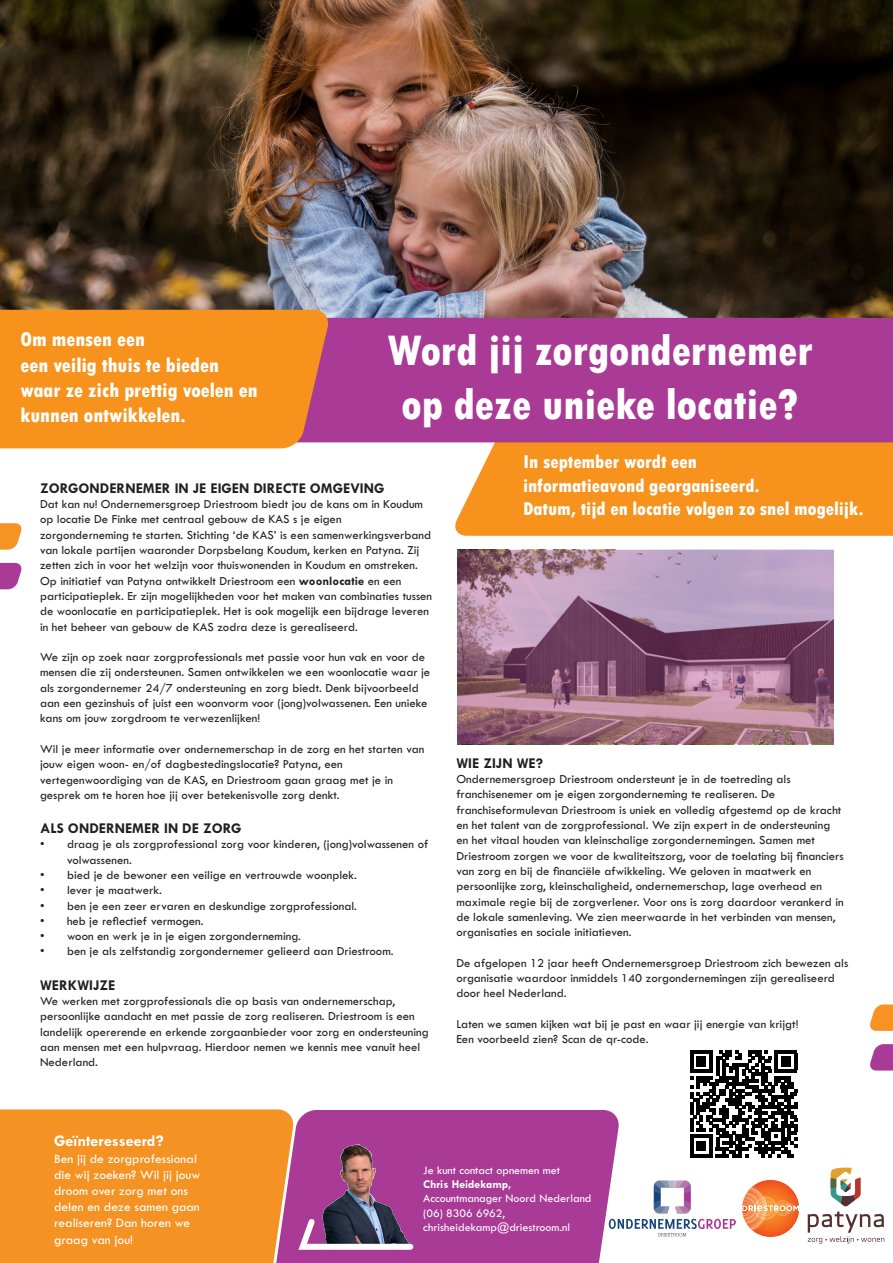
<style>
.page{position:relative;width:893px;height:1263px;background:#fff}
.page>*{position:absolute;margin:0;border:0;box-sizing:border-box;transform-origin:0 0}
.t1{font:800 condensed 45px "Tw Cen MT Std";color:#fff}
.t2{font:800 condensed 21px "Tw Cen MT Std";color:#fff}
.t3{font:800 condensed 19.5px "Tw Cen MT Std";color:#fff}
.t4{font:700 16.5px "Tw Cen MT Std";color:#fff}
.t5{font:700 15px "Tw Cen MT Std";color:#231f20}
.t6{font:13.5px/16.2px "Tw Cen MT Std";color:#fff}
.t7{font:12.75px/15.3px "Tw Cen MT Std";color:#231f20}
.t8{font:12px "Tw Cen MT Std";color:#fff}
.t9{font:700 12px "Tw Cen MT Std";color:#fff}
.s1{font-weight:700}
</style>
<div class="page">
<img style="left:0;top:0;width:893px;height:318px">
<svg style="left:453px;top:442px;width:440px;height:94px;background:#f7982a"></svg>
<div style="left:0;top:1109px;width:282px;height:154px;background:#f59224"></div>
<svg style="left:273px;top:1110px;width:346px;height:153px;background:#af4594"></svg>
<div style="left:330px;top:318px;width:563px;height:124px;background:#a93a95"></div>
<div style="left:0;top:310px;width:330px;height:138px;background:#f7931d"></div>
<svg style="left:609px;top:1180px;width:127px;height:56px"></svg>
<svg style="left:0;top:563px;width:22px;height:26px"></svg>
<svg style="left:0;top:523px;width:22px;height:27px"></svg>
<svg style="left:457px;top:550px;width:376px;height:193px;background:#9e758f"></svg>
<svg style="left:870px;top:1044px;width:23px;height:26px"></svg>
<svg style="left:870px;top:1004px;width:23px;height:27px"></svg>
<img style="left:313px;top:1138px;width:102px;height:76px">
<svg style="left:294px;top:1214px;width:122px;height:39px;background:#7e5d84"></svg>
<svg style="left:742px;top:1180px;width:57px;height:57px"></svg>
<svg style="left:808px;top:1167px;width:76px;height:77px"></svg>
<svg style="left:690px;top:1050px;width:107px;height:107px"></svg>
<p class="t2" style="left:20px;top:328px;width:126px">Om mensen een</p>
<p class="t2" style="left:20px;top:353px;width:200px">een veilig thuis te bieden</p>
<p class="t2" style="left:20px;top:378px;width:239px">waar ze zich prettig voelen en</p>
<p class="t2" style="left:20px;top:404px;width:167px">kunnen ontwikkelen.</p>
<p class="t1" style="left:387px;top:326px;width:427px">Word jij zorgondernemer</p>
<p class="t1" style="left:402px;top:380px;width:399px">op deze unieke locatie?</p>
<p class="t5" style="left:40px;top:480px;width:346px">ZORGONDERNEMER IN JE EIGEN DIRECTE OMGEVING</p>
<p class="t7" style="left:40px;top:497px;width:385px">Dat kan nu! Ondernemersgroep Driestroom biedt jou de kans om in Koudum</p>
<p class="t7" style="left:40px;top:512px;width:303px">op locatie De Finke met centraal gebouw de KAS s je eigen</p>
<p class="t7" style="left:40px;top:527px;width:393px">zorgonderneming te starten. Stichting ‘de KAS’ is een samenwerkingsverband</p>
<p class="t7" style="left:40px;top:542px;width:381px">van lokale partijen waaronder Dorpsbelang Koudum, kerken en Patyna. Zij</p>
<p class="t7" style="left:40px;top:558px;width:379px">zetten zich in voor het welzijn voor thuiswonenden in Koudum en omstreken.</p>
<p class="t7" style="left:40px;top:573px;width:363px">Op initiatief van Patyna ontwikkelt Driestroom een <span class="s1">woonlocatie</span> en een</p>
<p class="t7" style="left:40px;top:588px;width:394px">participatieplek. Er zijn mogelijkheden voor het maken van combinaties tussen</p>
<p class="t7" style="left:40px;top:604px;width:390px">de woonlocatie en participatieplek. Het is ook mogelijk een bijdrage leveren</p>
<p class="t7" style="left:40px;top:619px;width:319px">in het beheer van gebouw de KAS zodra deze is gerealiseerd.</p>
<p class="t7" style="left:40px;top:650px;width:387px">We zijn op zoek naar zorgprofessionals met passie voor hun vak en voor de</p>
<p class="t7" style="left:40px;top:665px;width:392px">mensen die zij ondersteunen. Samen ontwikkelen we een woonlocatie waar je</p>
<p class="t7" style="left:40px;top:680px;width:380px">als zorgondernemer 24/7 ondersteuning en zorg biedt. Denk bijvoorbeeld</p>
<p class="t7" style="left:40px;top:695px;width:389px">aan een gezinshuis of juist een woonvorm voor (jong)volwassenen. Een unieke</p>
<p class="t7" style="left:40px;top:711px;width:222px">kans om jouw zorgdroom te verwezenlijken!</p>
<p class="t7" style="left:40px;top:741px;width:386px">Wil je meer informatie over ondernemerschap in de zorg en het starten van</p>
<p class="t7" style="left:40px;top:757px;width:304px">jouw eigen woon- en/of dagbestedingslocatie? Patyna, een</p>
<p class="t7" style="left:40px;top:772px;width:354px">vertegenwoordiging van de KAS, en Driestroom gaan graag met je in</p>
<p class="t7" style="left:40px;top:787px;width:301px">gesprek om te horen hoe jij over betekenisvolle zorg denkt.</p>
<p class="t5" style="left:40px;top:820px;width:203px">ALS ONDERNEMER IN DE ZORG</p>
<p class="t7" style="left:67px;top:837px;width:363px;text-indent:-27px">• draag je als zorgprofessional zorg voor kinderen, (jong)volwassenen of volwassenen.</p>
<p class="t7" style="left:40px;top:867px;width:318px">• bied je de bewoner een veilige en vertrouwde woonplek.</p>
<p class="t7" style="left:40px;top:883px;width:123px">• lever je maatwerk.</p>
<p class="t7" style="left:40px;top:898px;width:318px">• ben je een zeer ervaren en deskundige zorgprofessional.</p>
<p class="t7" style="left:40px;top:913px;width:165px">• heb je reflectief vermogen.</p>
<p class="t7" style="left:40px;top:929px;width:263px">• woon en werk je in je eigen zorgonderneming.</p>
<p class="t7" style="left:40px;top:944px;width:355px">• ben je als zelfstandig zorgondernemer gelieerd aan Driestroom.</p>
<p class="t5" style="left:40px;top:977px;width:77px">WERKWIJZE</p>
<p class="t7" style="left:40px;top:993px;width:357px">We werken met zorgprofessionals die op basis van ondernemerschap,</p>
<p class="t7" style="left:40px;top:1009px;width:376px">persoonlijke aandacht en met passie de zorg realiseren. Driestroom is een</p>
<p class="t7" style="left:40px;top:1024px;width:390px">landelijk opererende en erkende zorgaanbieder voor zorg en ondersteuning</p>
<p class="t7" style="left:40px;top:1039px;width:382px">aan mensen met een hulpvraag. Hierdoor nemen we kennis mee vanuit heel</p>
<p class="t7" style="left:40px;top:1055px;width:60px">Nederland.</p>
<p class="t3" style="left:523px;top:451px;width:176px">In september wordt een</p>
<p class="t3" style="left:523px;top:475px;width:238px">informatieavond georganiseerd.</p>
<p class="t3" style="left:523px;top:498px;width:342px">Datum, tijd en locatie volgen zo snel mogelijk.</p>
<p class="t5" style="left:456px;top:755px;width:88px">WIE ZIJN WE?</p>
<p class="t7" style="left:456px;top:771px;width:336px">Ondernemersgroep Driestroom ondersteunt je in de toetreding als</p>
<p class="t7" style="left:456px;top:787px;width:320px">franchisenemer om je eigen zorgonderneming te realiseren. De</p>
<p class="t7" style="left:456px;top:802px;width:389px">franchiseformulevan Driestroom is uniek en volledig afgestemd op de kracht en het talent van de zorgprofessional. We zijn expert in de ondersteuning en het vitaal houden van kleinschalige zorgondernemingen. Samen met Driestroom zorgen we voor de kwaliteitszorg, voor de toelating bij financiers van zorg en bij de financiële afwikkeling. We geloven in maatwerk en</p>
<p class="t7" style="left:456px;top:879px;width:367px">persoonlijke zorg, kleinschaligheid, ondernemerschap, lage overhead en</p>
<p class="t7" style="left:456px;top:894px;width:389px">maximale regie bij de zorgverlener. Voor ons is zorg daardoor verankerd in</p>
<p class="t7" style="left:456px;top:909px;width:381px">de lokale samenleving. We zien meerwaarde in het verbinden van mensen,</p>
<p class="t7" style="left:456px;top:924px;width:177px">organisaties en sociale initiatieven.</p>
<p class="t7" style="left:456px;top:955px;width:393px">De afgelopen 12 jaar heeft Ondernemersgroep Driestroom zich bewezen als</p>
<p class="t7" style="left:456px;top:970px;width:380px">organisatie waardoor inmiddels 140 zorgondernemingen zijn gerealiseerd</p>
<p class="t7" style="left:456px;top:986px;width:112px">door heel Nederland.</p>
<p class="t7" style="left:456px;top:1016px;width:344px">Laten we samen kijken wat bij je past en waar jij energie van krijgt!</p>
<p class="t7" style="left:456px;top:1032px;width:194px">Een voorbeeld zien? Scan de qr-code.</p>
<p class="t4" style="left:54px;top:1132px;width:111px">Geïnteresseerd?</p>
<p class="t6" style="left:54px;top:1150px;width:148px">Ben jij de zorgprofessional die wij zoeken? Wil jij jouw droom over zorg met ons delen en deze samen gaan realiseren? Dan horen we graag van jou!</p>
<p class="t8" style="left:423px;top:1163px;width:138px">Je kunt contact opnemen met</p>
<p class="t9" style="left:423px;top:1178px;width:90px">Chris Heidekamp,</p>
<p class="t8" style="left:423px;top:1192px;width:170px">Accountmanager Noord Nederland</p>
<p class="t8" style="left:423px;top:1207px;width:83px">(06) 8306 6962,</p>
<p class="t8" style="left:423px;top:1221px;width:148px">chrisheidekamp@driestroom.nl</p>
</div>
